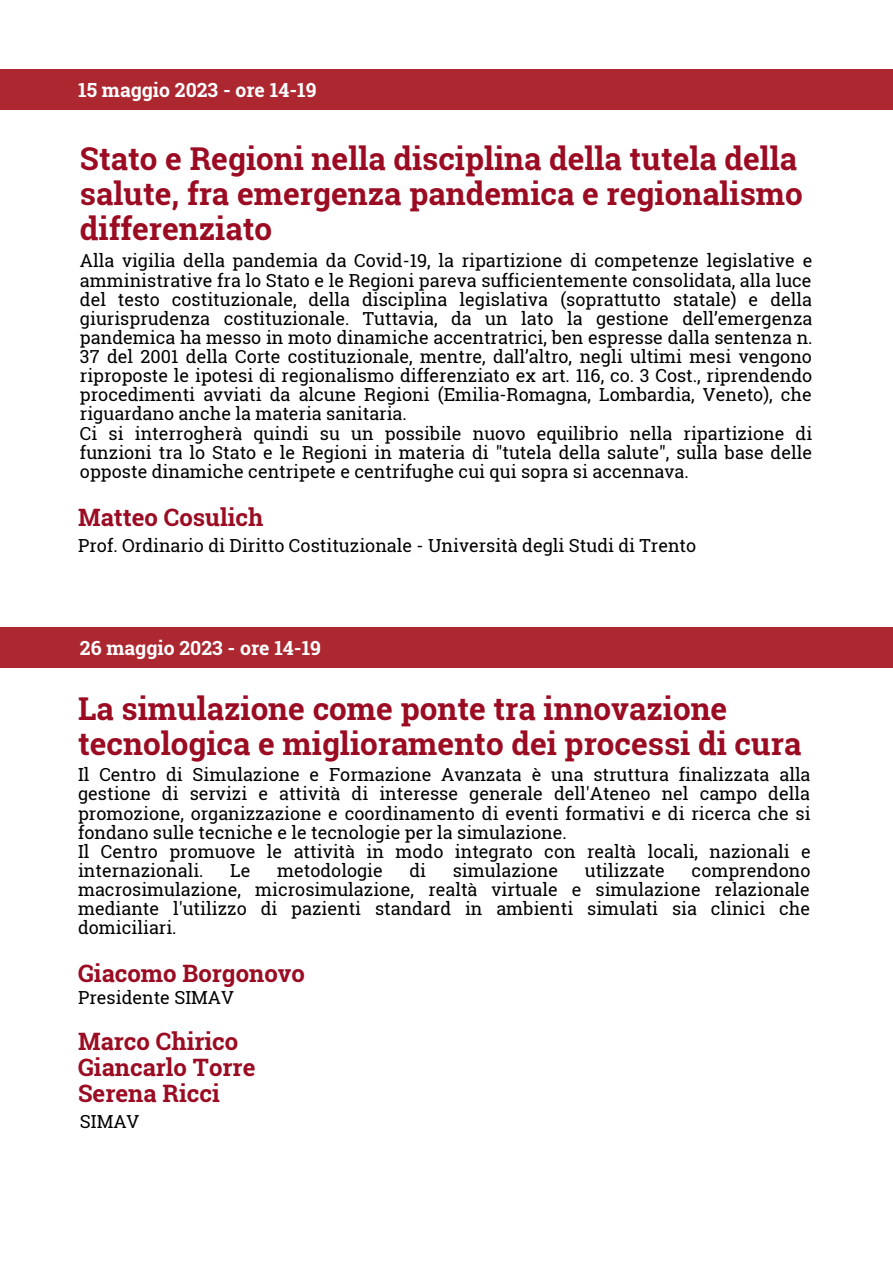
<style>
.page{position:relative;width:893px;height:1264px;background:#fff}
.page>*{position:absolute;margin:0;border:0;box-sizing:border-box;transform-origin:0 0}
.t1{font:700 31.5px/34.8px "Roboto Slab";color:#9b0c23}
.t2{font:700 24px/25.8px "Roboto Slab";color:#9b0c23}
.t3{font:700 19.5px "Roboto Slab";color:#fff}
.t4{font:18px/19px "Roboto Slab";color:#000}
</style>
<div class="page">
<div style="left:0;top:69px;width:892px;height:40px;background:#ad2730"></div>
<div style="left:0;top:627px;width:892px;height:41px;background:#ad2730"></div>
<p class="t3" style="left:78px;top:76px;width:240px">15 maggio 2023 - ore 14-19</p>
<h1 class="t1" style="left:80px;top:140px;width:724px">Stato e Regioni nella disciplina della tutela della salute, fra emergenza pandemica e regionalismo differenziato</h1>
<p class="t4" style="left:80px;top:251px;width:734px">Alla vigilia della pandemia da Covid-19, la ripartizione di competenze legislative e amministrative fra lo Stato e le Regioni pareva sufficientemente consolidata, alla luce del testo costituzionale, della disciplina legislativa (soprattutto statale) e della giurisprudenza costituzionale. Tuttavia, da un lato la gestione dell’emergenza pandemica ha messo in moto dinamiche accentratrici, ben espresse dalla sentenza n.<br>37 del 2001 della Corte costituzionale, mentre, dall’altro, negli ultimi mesi vengono riproposte le ipotesi di regionalismo differenziato ex art. 116, co. 3 Cost., riprendendo procedimenti avviati da alcune Regioni (Emilia-Romagna, Lombardia, Veneto), che riguardano anche la materia sanitaria.<br>Ci si interrogherà quindi su un possibile nuovo equilibrio nella ripartizione di funzioni tra lo Stato e le Regioni in materia di "tutela della salute", sulla base delle opposte dinamiche centripete e centrifughe cui qui sopra si accennava.</p>
<h2 class="t2" style="left:78px;top:503px;width:187px">Matteo Cosulich</h2>
<p class="t4" style="left:78px;top:536px;width:619px">Prof. Ordinario di Diritto Costituzionale - Università degli Studi di Trento</p>
<p class="t3" style="left:80px;top:634px;width:243px">26 maggio 2023 - ore 14-19</p>
<h1 class="t1" style="left:78px;top:690px;width:724px">La simulazione come ponte tra innovazione tecnologica e miglioramento dei processi di cura</h1>
<p class="t4" style="left:78px;top:764px;width:734px">Il Centro di Simulazione e Formazione Avanzata è una struttura finalizzata alla gestione di servizi e attività di interesse generale dell'Ateneo nel campo della promozione, organizzazione e coordinamento di eventi formativi e di ricerca che si fondano sulle tecniche e le tecnologie per la simulazione.<br>Il Centro promuove le attività in modo integrato con realtà locali, nazionali e internazionali.</p>
<p class="t4" style="left:78px;top:860px;width:733px;text-align:justify;text-indent:613px">comprendono macrosimulazione, microsimulazione, realtà virtuale e simulazione relazionale mediante l'utilizzo di pazienti standard in ambienti simulati sia clinici che domiciliari.</p>
<p class="t4" style="left:230px;top:860px;width:22px">Le</p>
<p class="t4" style="left:277px;top:860px;width:107px">metodologie</p>
<p class="t4" style="left:409px;top:860px;width:18px">di</p>
<p class="t4" style="left:453px;top:860px;width:107px">simulazione</p>
<p class="t4" style="left:584px;top:860px;width:82px">utilizzate</p>
<h2 class="t2" style="left:78px;top:959px;width:228px">Giacomo Borgonovo</h2>
<p class="t4" style="left:78px;top:987px;width:157px">Presidente SIMAV</p>
<h2 class="t2" style="left:78px;top:1028px;width:179px">Marco Chirico<br>Giancarlo Torre<br>Serena Ricci</h2>
<p class="t4" style="left:80px;top:1111px;width:61px">SIMAV</p>
</div>
